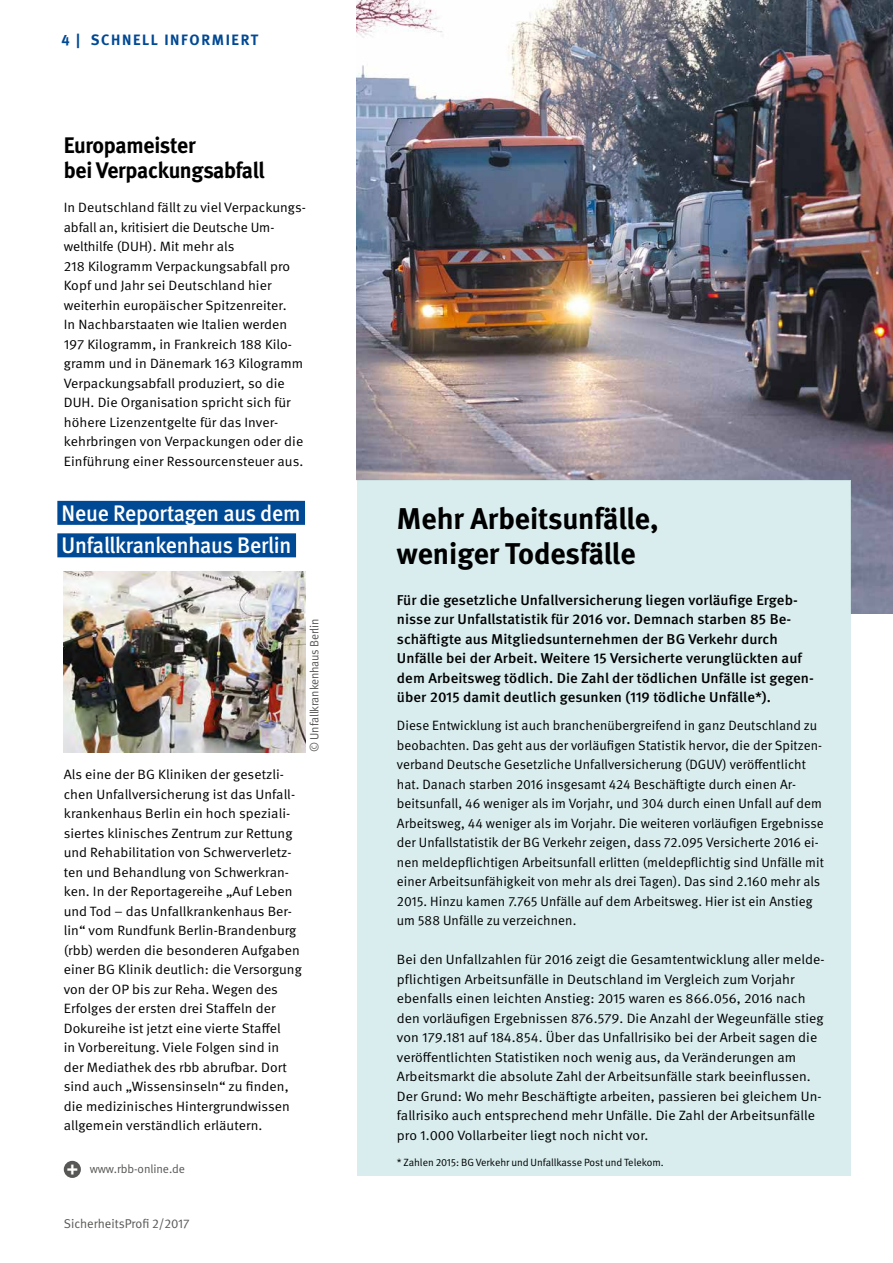
<style>
.page{position:relative;width:893px;height:1263px;background:#fff}
.page>*{position:absolute;margin:0;border:0;box-sizing:border-box;transform-origin:0 0}
.t1{font:700 30px/34.5px "DGUV Meta";color:#000}
.t2{font:500 22.5px/32.5px "DGUV Meta";letter-spacing:-.01em;color:#fff}
.t3{font:700 22.5px/25.5px "DGUV Meta";letter-spacing:-.015em;color:#000}
.t4{font:700 15px "DGUV Meta";letter-spacing:.11em;color:#004994}
.t5{font:500 14.25px/19.5px "DGUV Meta";letter-spacing:.005em;color:#000;scale:1.05 1}
.t6{font:13.5px/19.5px "DGUV Meta";letter-spacing:.005em;color:#000;scale:1.05 1}
.t7{font:13.5px/19.5px "DGUV Meta";letter-spacing:.005em;color:#000}
.t8{font:12.75px "DGUV Meta";color:#575756}
.t9{font:12px "DGUV Meta";letter-spacing:-.01em;color:#575756}
.t10{font:10.5px "DGUV Meta";color:#000}
.s1{font-weight:700;font-size:18px;color:#fff}
</style>
<div class="page">
<img style="left:357px;top:0;width:536px;height:613px">
<img style="left:64px;top:571px;width:241px;height:181px">
<div style="left:57px;top:501px;width:248px;height:24px;background:#004994"></div>
<div style="left:57px;top:533px;width:239px;height:24px;background:#004994"></div>
<div style="left:357px;top:480px;width:493px;height:696px;background:#d9edee"></div>
<div style="left:64px;top:1161px;width:17px;height:17px;background:#575756;border-radius:50%"></div>
<p class="t4" style="left:62px;top:31px;width:198px">4 | SCHNELL INFORMIERT</p>
<h2 class="t3" style="left:64px;top:133px;width:202px">Europameister<br>bei Verpackungsabfall</h2>
<p class="t6" style="left:64px;top:198px;width:231px">In Deutschland fällt zu viel Verpackungs&shy;abfall an, kritisiert die Deutsche Um&shy;welthilfe (DUH). Mit mehr als<br>218 Kilogramm Verpackungsabfall pro Kopf und Jahr sei Deutschland hier weiterhin europäischer Spitzenreiter.<br>In Nachbarstaaten wie Italien werden 197 Kilogramm, in Frankreich 188 Kilo&shy;gramm und in Dänemark 163 Kilogramm Verpackungsabfall produziert, so die DUH. Die Organisation spricht sich für höhere Lizenzentgelte für das Inver&shy;kehrbringen von Verpackungen oder die Einführung einer Ressourcensteuer aus.</p>
<h2 class="t2" style="left:62px;top:497px;width:240px">Neue Reportagen aus dem<br>Unfallkrankenhaus Berlin</h2>
<h1 class="t1" style="left:397px;top:502px;width:263px">Mehr Arbeitsunfälle, weniger Todesfälle</h1>
<p class="t5" style="left:397px;top:590px;width:399px">Für die gesetzliche Unfallversicherung liegen vorläufige Ergeb&shy;nisse zur Unfallstatistik für 2016 vor. Demnach starben 85 Be&shy;schäftigte aus Mitgliedsunternehmen der BG Verkehr durch Unfälle bei der Arbeit. Weitere 15 Versicherte verunglückten auf dem Arbeitsweg tödlich. Die Zahl der tödlichen Unfälle ist gegen&shy;über 2015 damit deutlich gesunken (119 tödliche Unfälle*).</p>
<p class="t7" style="left:397px;top:716px;width:428px">Diese Entwicklung ist auch branchenübergreifend in ganz Deutschland zu beobachten. Das geht aus der vorläufigen Statistik hervor, die der Spitzen&shy;verband Deutsche Gesetzliche Unfallversicherung (DGUV) veröffentlicht hat. Danach starben 2016 insgesamt 424 Beschäftigte durch einen Ar&shy;beitsunfall, 46 weniger als im Vorjahr, und 304 durch einen Unfall auf dem Arbeitsweg, 44 weniger als im Vorjahr. Die weiteren vorläufigen Ergebnisse der Unfallstatistik der BG Verkehr zeigen, dass 72.095 Versicherte 2016 ei&shy;nen meldepflichtigen Arbeitsunfall erlitten (meldepflichtig sind Unfälle mit einer Arbeitsunfähigkeit von mehr als drei Tagen). Das sind 2.160 mehr als 2015. Hinzu kamen 7.765 Unfälle auf dem Arbeitsweg. Hier ist ein Anstieg um 588 Unfälle zu verzeichnen.</p>
<p class="t6" style="left:397px;top:950px;width:409px">Bei den Unfallzahlen für 2016 zeigt die Gesamtentwicklung aller melde&shy;pflichtigen Arbeitsunfälle in Deutschland im Vergleich zum Vorjahr ebenfalls einen leichten Anstieg: 2015 waren es 866.056, 2016 nach den vorläufigen Ergebnissen 876.579. Die Anzahl der Wegeunfälle stieg von 179.181 auf 184.854. Über das Unfallrisiko bei der Arbeit sagen die veröffentlichten Statistiken noch wenig aus, da Veränderungen am Arbeitsmarkt die absolute Zahl der Arbeitsunfälle stark beeinflussen.<br>Der Grund: Wo mehr Beschäftigte arbeiten, passieren bei gleichem Un&shy;fallrisiko auch entsprechend mehr Unfälle. Die Zahl der Arbeitsunfälle pro 1.000 Vollarbeiter liegt noch nicht vor.</p>
<p class="t9" style="left:67px;top:1162px;width:120px"><span class="s1">+</span> www.rbb-online.de</p>
<p class="t9" style="left:307px;top:752px;width:135px;rotate:-90deg">© Unfallkrankenhaus Berlin</p>
<p class="t6" style="left:64px;top:765px;width:228px">Als eine der BG Kliniken der gesetzli&shy;chen Unfallversicherung ist das Unfall&shy;krankenhaus Berlin ein hoch speziali&shy;siertes klinisches Zentrum zur Rettung und Rehabilitation von Schwerverletz&shy;ten und Behandlung von Schwerkran&shy;ken. In der Reportagereihe „Auf Leben und Tod – das Unfallkrankenhaus Ber&shy;lin“ vom Rundfunk Berlin-Brandenburg (rbb) werden die besonderen Aufgaben einer BG Klinik deutlich: die Versorgung von der OP bis zur Reha. Wegen des Erfolges der ersten drei Staffeln der Dokureihe ist jetzt eine vierte Staffel<br>in Vorbereitung. Viele Folgen sind in der Mediathek des rbb abrufbar. Dort sind auch „Wissensinseln“ zu finden, die medizinisches Hintergrundwissen allgemein verständlich erläutern.</p>
<p class="t10" style="left:397px;top:1156px;width:268px">* Zahlen 2015: BG Verkehr und Unfallkasse Post und Telekom.</p>
<p class="t8" style="left:64px;top:1216px;width:127px">SicherheitsProfi 2/2017</p>
</div>
